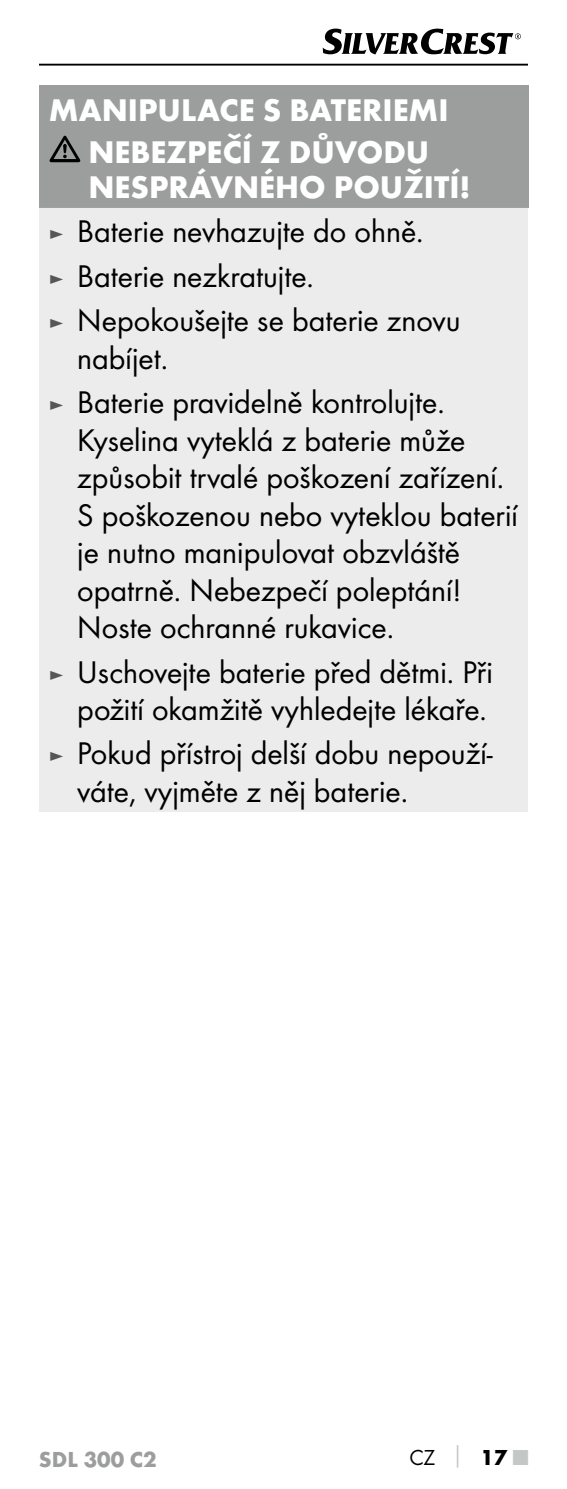
<style>
.page{position:relative;width:567px;height:1489px;background:#fff}
.page>*{position:absolute;margin:0;border:0;box-sizing:border-box;transform-origin:0 0}
.t1{font:32.5px/37.5px "Futura Boo";color:#000}
.t2{font:700 32.5px/42px "Futura";color:#fff}
.t3{font:700 22.5px "Futura";color:#9c9d9d}
.t4{font:22.5px "Futura Boo";color:#000}
.s1{font-size:22.5px;color:#565656}
.s2{font-family:"Futura";font-weight:700;color:#c5c6c6}
.s3{font-family:"Futura";font-weight:700}
</style>
<div class="page">
<hr style="left:39px;top:64px;width:489px;height:2px;background:#000">
<svg style="left:323px;top:29px;width:198px;height:25px"></svg>
<div style="left:39px;top:85px;width:489px;height:123px;background:#9c9d9d"></div>
<div style="left:39px;top:208px;width:489px;height:604px;background:#ececed"></div>
<svg style="left:50px;top:136px;width:30px;height:26px"></svg>
<p class="t2" style="left:88px;top:88px;width:362px;text-indent:-39px">MANIPULACE S BATERIEMI<br>NEBEZPEČÍ Z DŮVODU</p>
<p class="t2" style="left:88px;top:165px;width:384px">NESPRÁVNÉHO POUŽITÍ!</p>
<p class="t1" style="left:49px;top:209px;width:413px;line-height:44.5px"><span class="s1">►</span> Baterie nevhazujte do ohně.<br><span class="s1">►</span> Baterie nezkratujte.<br><span class="s1">►</span> Nepokoušejte se baterie znovu</p>
<p class="t1" style="left:49px;top:335px;width:393px;line-height:44.2px;text-indent:28px">nabíjet.<br><span class="s1">►</span> Baterie pravidelně kontrolujte.</p>
<p class="t1" style="left:77px;top:421px;width:442px">Kyselina vyteklá z baterie může způsobit trvalé poškození zařízení.<br>S poškozenou nebo vyteklou baterií je nutno manipulovat obzvláště opatrně. Nebezpečí poleptání!<br>Noste ochranné rukavice.</p>
<p class="t1" style="left:49px;top:652px;width:445px;text-align:center"><span class="s1">►</span> Uschovejte baterie před dětmi. Při požití okamžitě vyhledejte lékaře.</p>
<p class="t1" style="left:77px;top:734px;width:417px;text-indent:-28px"><span class="s1">►</span> Pokud přístroj delší dobu nepouží&shy;váte, vyjměte z něj baterie.</p>
<p class="t3" style="left:39px;top:1445px;width:119px">SDL 300 C2</p>
<p class="t4" style="left:409px;top:1443px;width:120px">CZ <span class="s2">│</span> <span class="s3">17</span> <span class="s2">■</span></p>
</div>
